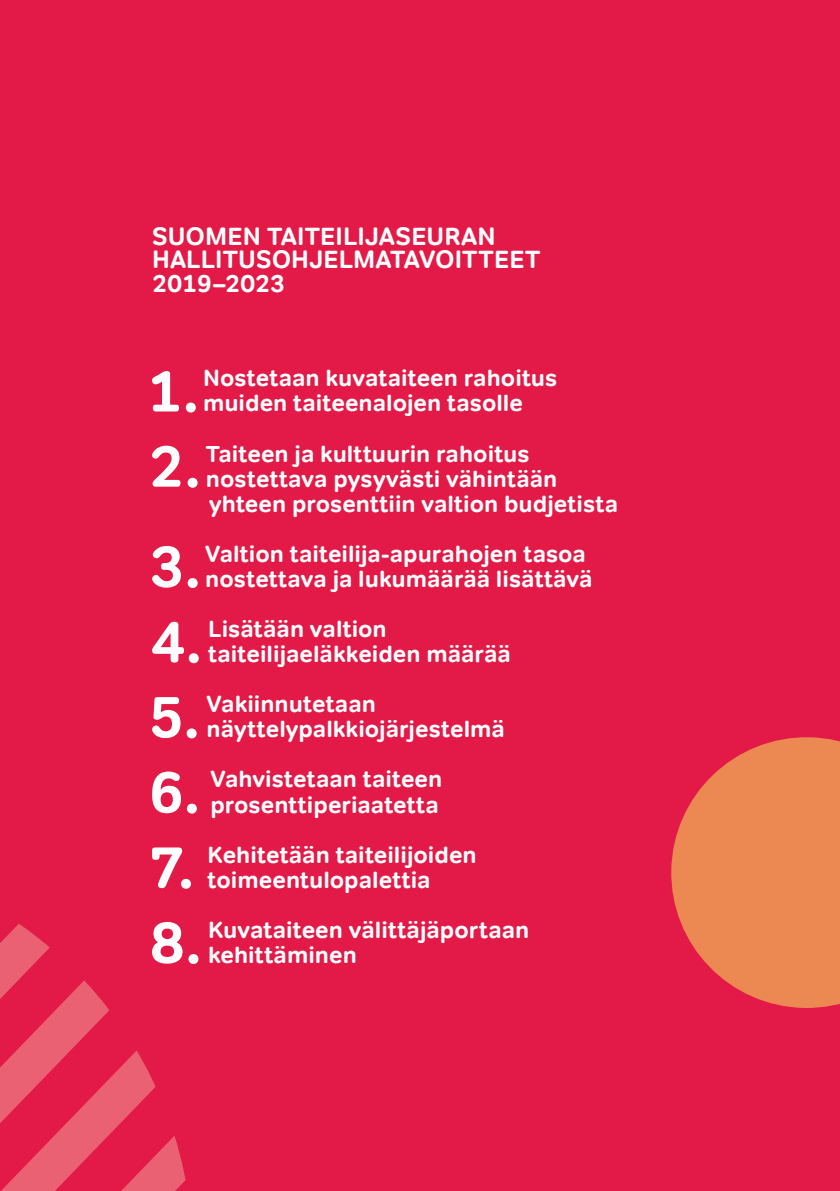
<style>
.page{position:relative;width:840px;height:1191px;background:#fff}
.page>*{position:absolute;margin:0;border:0;box-sizing:border-box;transform-origin:0 0}
.leipis_sis{font:700 59px "Tondo Cyr";color:#fff}
.leipis_sis-2{font:700 25px/23.2px "Tondo Cyr";letter-spacing:.005em;color:#fff}
.leipis_sis-3{font:700 23.2px/25px "Tondo Cyr";color:#fff}
</style>
<div class="page">
<div style="left:0;top:0;width:839px;height:1191px;background:#e31a47"></div>
<svg style="left:671px;top:737px;width:168px;height:271px;fill:#ec8852"></svg>
<svg style="left:0;top:924px;width:186px;height:267px"></svg>
<p class="leipis_sis-2" style="left:152px;top:225px;width:389px">SUOMEN TAITEILIJASEURAN<br>HALLITUSOHJELMATAVOITTEET<br>2019–2023</p>
<p class="leipis_sis" style="left:146px;top:354px;width:53px">1.</p>
<p class="leipis_sis-3" style="left:203px;top:366px;width:355px">Nostetaan kuvataiteen rahoitus muiden taiteenalojen tasolle</p>
<p class="leipis_sis" style="left:148px;top:430px;width:53px">2.</p>
<p class="leipis_sis-3" style="left:206px;top:441px;width:413px">Taiteen ja kulttuurin rahoitus nostettava pysyvästi vähintään yhteen prosenttiin valtion budjetista</p>
<p class="leipis_sis" style="left:149px;top:530px;width:52px">3.</p>
<p class="leipis_sis-3" style="left:205px;top:541px;width:389px">Valtion taiteilija-apurahojen tasoa nostettava ja lukumäärää lisättävä</p>
<p class="leipis_sis" style="left:150px;top:605px;width:52px">4.</p>
<p class="leipis_sis-3" style="left:208px;top:616px;width:304px">Lisätään valtion taiteilijaeläkkeiden määrää</p>
<p class="leipis_sis" style="left:149px;top:680px;width:52px">5.</p>
<p class="leipis_sis-3" style="left:206px;top:692px;width:300px">Vakiinnutetaan näyttelypalkkiojärjestelmä</p>
<p class="leipis_sis" style="left:148px;top:755px;width:52px">6.</p>
<p class="leipis_sis-3" style="left:210px;top:767px;width:233px">Vahvistetaan taiteen prosenttiperiaatetta</p>
<p class="leipis_sis" style="left:148px;top:830px;width:46px">7.</p>
<p class="leipis_sis-3" style="left:207px;top:842px;width:270px">Kehitetään taiteilijoiden toimeentulopalettia</p>
<p class="leipis_sis" style="left:149px;top:906px;width:53px">8.</p>
<p class="leipis_sis-3" style="left:208px;top:917px;width:323px">Kuvataiteen välittäjäportaan kehittäminen</p>
</div>
